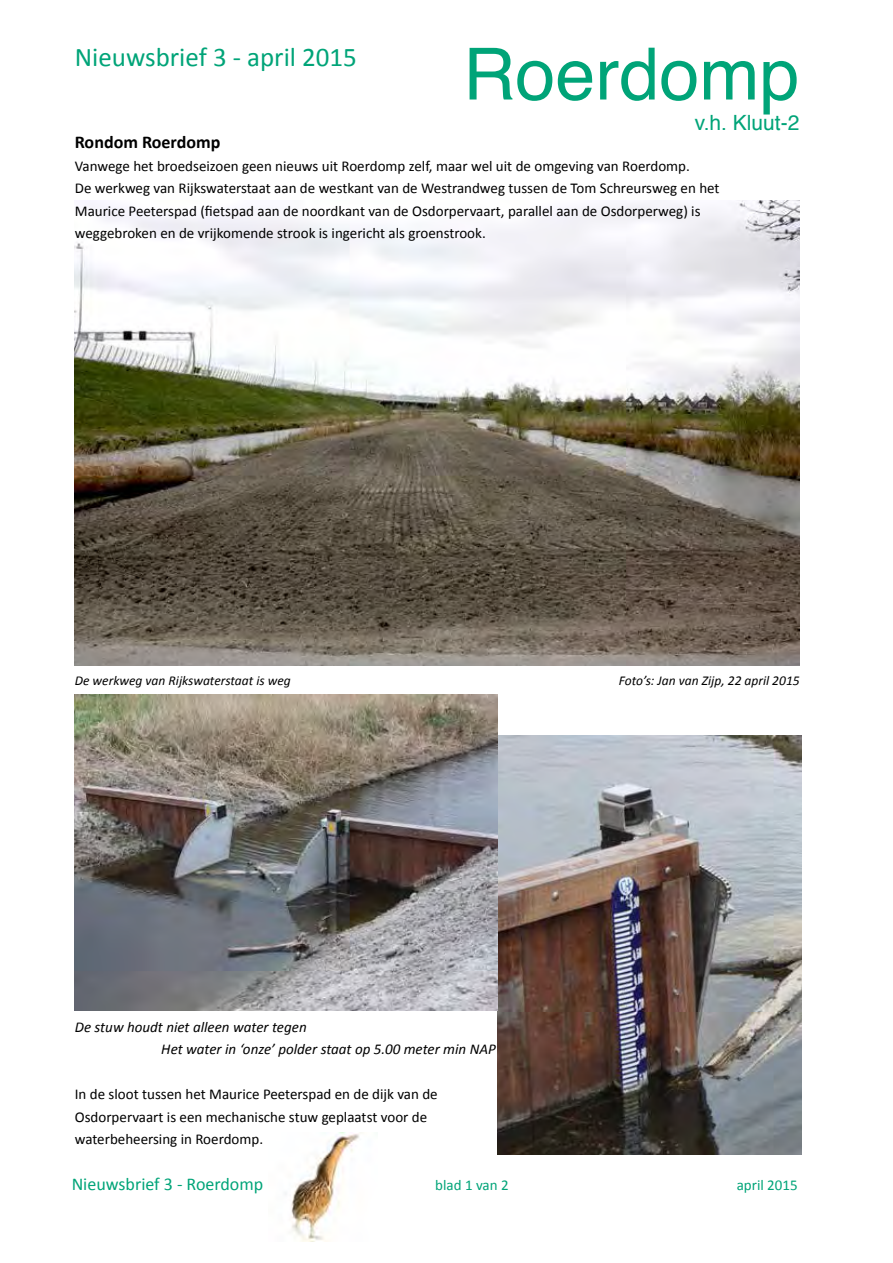
<style>
.page{position:relative;width:893px;height:1263px;background:#fff}
.page>*{position:absolute;margin:0;border:0;box-sizing:border-box;transform-origin:0 0}
.t1{font:72px "Helvetica";color:#00a478}
.t2{font:27px "Calibri";color:#00a478}
.t3{font:21px "Helvetica";color:#00a478}
.t4{font:18px "Calibri";color:#00a478}
.t5{font:700 18px "Calibri";color:#000}
.t6{font:15px/22.5px "Calibri";color:#000}
.t7{font:italic 15px/22.5px "Calibri";color:#000}
.t8{font:15px "Calibri";color:#00a478}
.t9{font:italic 13.5px "Calibri";color:#000}
</style>
<div class="page">
<img style="left:75px;top:201px;width:725px;height:464px">
<img style="left:285px;top:1132px;width:77px;height:109px">
<img style="left:498px;top:736px;width:303px;height:418px">
<img style="left:75px;top:695px;width:423px;height:316px">
<h2 class="t2" style="left:75px;top:40px;width:284px">Nieuwsbrief 3 - april 2015</h2>
<h1 class="t1" style="left:463px;top:19px;width:338px">Roerdomp</h1>
<h3 class="t3" style="left:695px;top:106px;width:106px">v.h. Kluut-2</h3>
<p class="t5" style="left:75px;top:131px;width:147px">Rondom Roerdomp</p>
<p class="t6" style="left:75px;top:155px;width:646px">Vanwege het broedseizoen geen nieuws uit Roerdomp zelf, maar wel uit de omgeving van Roerdomp.<br>De werkweg van Rijkswaterstaat aan de westkant van de Westrandweg tussen de Tom Schreursweg en het Maurice Peeterspad (fietspad aan de noordkant van de Osdorpervaart, parallel aan de Osdorperweg) is weggebroken en de vrijkomende strook is ingericht als groenstrook.</p>
<p class="t9" style="left:75px;top:671px;width:217px">De werkweg van Rijkswaterstaat is weg</p>
<p class="t9" style="left:619px;top:671px;width:182px">Foto’s: Jan van Zijp, 22 april 2015</p>
<p class="t7" style="left:161px;top:1015px;width:336px;text-indent:-86px">De stuw houdt niet alleen water tegen<br>Het water in ‘onze’ polder staat op 5.00 meter min NAP</p>
<p class="t6" style="left:75px;top:1083px;width:364px">In de sloot tussen het Maurice Peeterspad en de dijk van de<br>Osdorpervaart is een mechanische stuw geplaatst voor de waterbeheersing in Roerdomp.</p>
<p class="t4" style="left:72px;top:1173px;width:193px">Nieuwsbrief 3 - Roerdomp</p>
<p class="t8" style="left:435px;top:1176px;width:75px">blad 1 van 2</p>
<p class="t8" style="left:737px;top:1176px;width:62px">april 2015</p>
</div>
